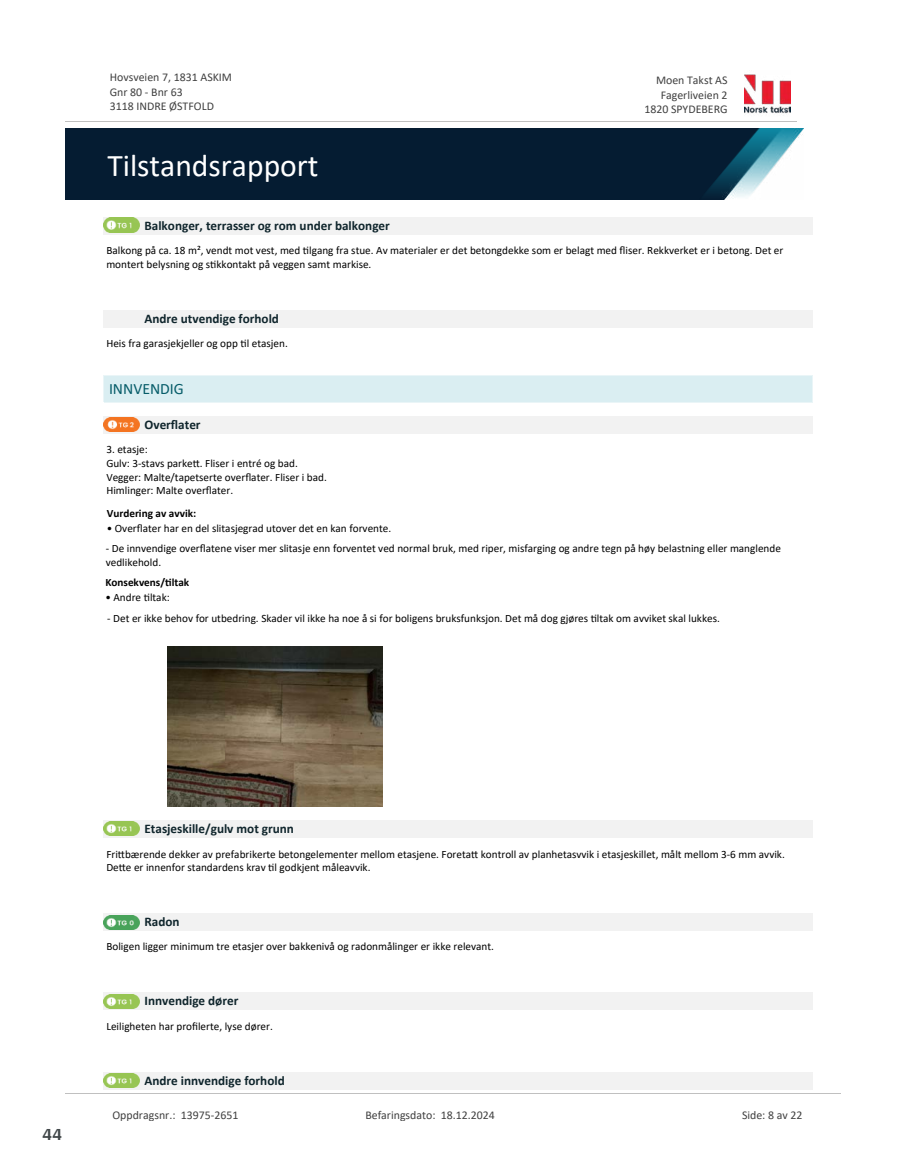
<style>
.page{position:relative;width:915px;height:1172px;background:#fff}
.page>*{position:absolute;margin:0;border:0;box-sizing:border-box;transform-origin:0 0}
.t1{font:31.65px "Calibri";color:#fff}
.t2{font:700 18px "Arya";color:#414749}
.t3{font:15.75px "Calibri";color:#065c69}
.t4{font:700 13.2px "Calibri";color:#0f252c}
.t5{font:11.85px/14.5px "Calibri";color:#404040}
.t6{font:11.25px/13.6px "Calibri";color:#000}
.t7{font:700 11.25px "Calibri";color:#000}
</style>
<div class="page">
<div style="left:104px;top:217px;width:708px;height:17px;background:#f2f2f2"></div>
<svg style="left:107px;top:217px;width:29px;height:16px"></svg>
<img style="left:104px;top:218px;width:35px;height:14px">
<div style="left:104px;top:310px;width:708px;height:17px;background:#f2f2f2"></div>
<div style="left:104px;top:376px;width:708px;height:26px;background:#daeef2"></div>
<hr style="left:104px;top:376px;width:708px;height:1px;background:#eaf5f7">
<hr style="left:104px;top:402px;width:708px;height:1px;background:#eaf5f7">
<div style="left:104px;top:417px;width:708px;height:17px;background:#f2f2f2"></div>
<img style="left:104px;top:417px;width:35px;height:15px">
<img style="left:168px;top:646px;width:214px;height:160px">
<div style="left:104px;top:821px;width:708px;height:17px;background:#f2f2f2"></div>
<img style="left:104px;top:821px;width:35px;height:15px">
<div style="left:104px;top:914px;width:708px;height:17px;background:#f2f2f2"></div>
<img style="left:104px;top:915px;width:35px;height:15px">
<div style="left:104px;top:993px;width:708px;height:17px;background:#f2f2f2"></div>
<img style="left:104px;top:994px;width:35px;height:15px">
<div style="left:104px;top:1072px;width:708px;height:17px;background:#f2f2f2"></div>
<img style="left:104px;top:1073px;width:35px;height:15px">
<img style="left:744px;top:74px;width:46px;height:40px">
<hr style="left:65px;top:121px;width:731px;height:1px;background:#c0c0c0">
<img style="left:65px;top:129px;width:738px;height:71px">
<hr style="left:65px;top:1093px;width:775px;height:1px;background:#c0c0c0">
<p class="t5" style="left:110px;top:70px;width:124px">Hovsveien 7, 1831 ASKIM<br>Gnr 80 - Bnr 63<br>3118 INDRE ØSTFOLD</p>
<p class="t5" style="left:655px;top:73px;width:73px">Moen Takst AS</p>
<p class="t5" style="left:660px;top:87px;width:68px">Fagerliveien 2</p>
<p class="t5" style="left:644px;top:102px;width:85px">1820 SPYDEBERG</p>
<h1 class="t1" style="left:107px;top:143px;width:213px">Tilstandsrapport</h1>
<p class="t4" style="left:144px;top:216px;width:247px">Balkonger, terrasser og rom under balkonger</p>
<p class="t6" style="left:106px;top:243px;width:678px">Balkong på ca. 18 m², vendt mot vest, med 琀椀lgang fra stue. Av materialer er det betongdekke som er belagt med 昀氀iser. Rekkverket er i betong. Det er montert belysning og s琀椀kkontakt på veggen samt markise.</p>
<p class="t4" style="left:144px;top:309px;width:136px">Andre utvendige forhold</p>
<p class="t6" style="left:106px;top:336px;width:183px">Heis fra garasjekjeller og opp 琀椀l etasjen.</p>
<h3 class="t3" style="left:109px;top:378px;width:76px">INNVENDIG</h3>
<p class="t4" style="left:144px;top:415px;width:58px">Over昀氀ater</p>
<p class="t6" style="left:106px;top:442px;width:222px">3. etasje:<br>Gulv: 3-stavs parke琀琀. Fliser i entré og bad.<br>Vegger: Malte/tapetserte over昀氀ater. Fliser i bad.<br>Himlinger: Malte over昀氀ater.</p>
<p class="t7" style="left:107px;top:505px;width:91px">Vurdering av avvik:</p>
<p class="t6" style="left:107px;top:521px;width:286px">• Over昀氀ater har en del slitasjegrad utover det en kan forvente.</p>
<p class="t6" style="left:106px;top:541px;width:676px">- De innvendige over昀氀atene viser mer slitasje enn forventet ved normal bruk, med riper, misfarging og andre tegn på høy belastning eller manglende vedlikehold.</p>
<p class="t7" style="left:105px;top:575px;width:85px">Konsekvens/琀椀ltak</p>
<p class="t6" style="left:105px;top:590px;width:66px">• Andre 琀椀ltak:</p>
<p class="t6" style="left:107px;top:611px;width:614px">- Det er ikke behov for utbedring. Skader vil ikke ha noe å si for boligens bruksfunksjon. Det må dog gjøres 琀椀ltak om avviket skal lukkes.</p>
<h2 class="t2" style="left:43px;top:1123px;width:21px">44</h2>
<p class="t4" style="left:144px;top:819px;width:151px">Etasjeskille/gulv mot grunn</p>
<p class="t6" style="left:106px;top:847px;width:679px">Fri琀琀bærende dekker av prefabrikerte betongelementer mellom etasjene. Foreta琀琀 kontroll av planhetasvvik i etasjeskillet, målt mellom 3-6 mm avvik.<br>De琀琀e er innenfor standardens krav 琀椀l godkjent måleavvik.</p>
<p class="t4" style="left:144px;top:912px;width:37px">Radon</p>
<p class="t6" style="left:106px;top:939px;width:389px">Boligen ligger minimum tre etasjer over bakkenivå og radonmålinger er ikke relevant.</p>
<p class="t4" style="left:144px;top:992px;width:95px">Innvendige dører</p>
<p class="t6" style="left:106px;top:1019px;width:168px">Leiligheten har pro昀椀lerte, lyse dører.</p>
<p class="t4" style="left:144px;top:1071px;width:142px">Andre innvendige forhold</p>
<p class="t5" style="left:112px;top:1107px;width:127px">Oppdragsnr.: 13975-2651</p>
<p class="t5" style="left:365px;top:1107px;width:131px">Befaringsdato: 18.12.2024</p>
<p class="t5" style="left:741px;top:1107px;width:62px">Side: 8 av 22</p>
</div>
